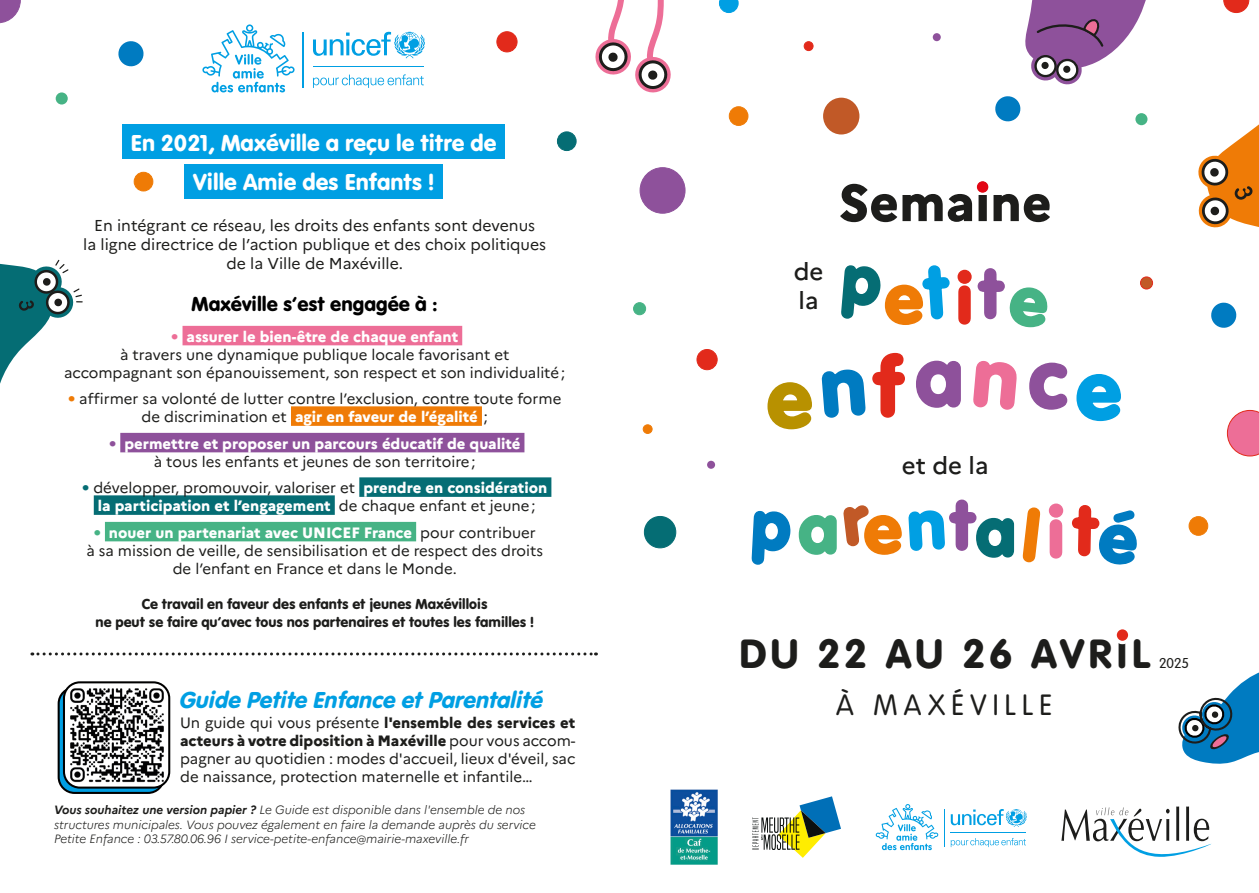
<style>
.page{position:relative;width:1259px;height:893px;background:#fff}
.page>*{position:absolute;margin:0;border:0;box-sizing:border-box;transform-origin:0 0}
.t1{font:800 51.75px "Marianne";color:#1d1d1b}
.t2{font:42.75px "VAG Rundschrift D";letter-spacing:.095em;color:#1d1d1b}
.t3{font:300 30.75px "VAG Rundschrift D";letter-spacing:.2em;color:#1d1d1b}
.courant_sans_ligne{font:24px "VAG Rundschrift D";color:#fff}
.courant_sans_ligne-2{font:italic 24px "VAG Rundschrift D";color:#009fe3}
.t4{font:500 24px/28.8px "Marianne";color:#1d1d1b}
.courant_sans_ligne-3{font:21px "VAG Rundschrift D";color:#000}
.courant_sans_ligne-4{font:15.75px/18.9px "Marianne";color:#1d1d1b;text-align:center}
.courant_sans_ligne-5{font:15px/18px "Marianne";color:#1d1d1b;text-align:center}
.courant_sans_ligne-6{font:15px/18px "VAG Rundschrift D";color:#1d1d1b;text-align:center}
.courant_sans_ligne-7{font:800 15px/18px "Marianne";color:#fff;text-align:center}
.t5{font:300 15px "VAG Rundschrift D";color:#1d1d1b}
.courant_sans_ligne-8{font:italic 300 12px/14.4px "Marianne";color:#1d1d1b}
.s1{font-weight:800;color:#ed6e97}
.s2{font-weight:800;color:#fff}
.s3{font-weight:800;color:#ef7b06}
.s4{color:#8e519b}
.s5{font-weight:400;color:#1d1d1b}
.s6{font-weight:800;color:#056d74}
.s7{font-weight:800;color:#46b385}
.s8{font-weight:800}
.s9{font-weight:700}
</style>
<div class="page">
<svg style="left:1061px;top:806px;width:150px;height:51px"></svg>
<hr style="left:944px;top:809px;width:1px;height:38px;background:#009fe3">
<svg style="left:875px;top:804px;width:63px;height:46px"></svg>
<svg style="left:950px;top:809px;width:76px;height:18px"></svg>
<hr style="left:950px;top:832px;width:76px;height:1px;background:#009fe3">
<svg style="left:950px;top:838px;width:76px;height:9px"></svg>
<img style="left:671px;top:789px;width:47px;height:76px">
<div style="left:977px;top:181px;width:11px;height:12px;background:#e30614;border-radius:50%"></div>
<svg style="left:752px;top:796px;width:89px;height:62px"></svg>
<hr style="left:303px;top:32px;width:1px;height:56px;background:#009fe3">
<svg style="left:202px;top:24px;width:93px;height:68px"></svg>
<svg style="left:313px;top:32px;width:112px;height:26px"></svg>
<hr style="left:313px;top:66px;width:111px;height:1px;background:#009fe3">
<svg style="left:313px;top:74px;width:111px;height:14px"></svg>
<div style="left:182px;top:326px;width:280px;height:19px;background:#ed6e97"></div>
<div style="left:291px;top:406px;width:191px;height:20px;background:#ef7b06"></div>
<div style="left:120px;top:433px;width:404px;height:19px;background:#8e519b"></div>
<div style="left:359px;top:477px;width:192px;height:20px;background:#056d74"></div>
<div style="left:94px;top:495px;width:241px;height:20px;background:#056d74"></div>
<div style="left:105px;top:522px;width:311px;height:19px;background:#46b385"></div>
<div style="left:122px;top:124px;width:383px;height:35px;background:#009fe3"></div>
<div style="left:184px;top:164px;width:259px;height:35px;background:#009fe3"></div>
<svg style="left:752px;top:510px;width:38px;height:55px"></svg>
<svg style="left:798px;top:499px;width:216px;height:59px"></svg>
<svg style="left:767px;top:382px;width:45px;height:48px"></svg>
<svg style="left:821px;top:352px;width:84px;height:66px"></svg>
<svg style="left:916px;top:360px;width:45px;height:48px"></svg>
<svg style="left:974px;top:360px;width:42px;height:50px"></svg>
<svg style="left:1023px;top:362px;width:114px;height:203px"></svg>
<svg style="left:842px;top:265px;width:108px;height:60px"></svg>
<svg style="left:957px;top:268px;width:90px;height:60px"></svg>
<svg style="left:32px;top:652px;width:564px;height:3px"></svg>
<svg style="left:595px;top:0;width:76px;height:93px"></svg>
<svg style="left:1025px;top:0;width:121px;height:85px"></svg>
<svg style="left:1223px;top:0;width:26px;height:13px"></svg>
<div style="left:697px;top:349px;width:20px;height:21px;background:#e22a1b;border-radius:50%"></div>
<div style="left:696px;top:349px;width:21px;height:21px;border:1px solid #e22a1b;border-radius:50%"></div>
<div style="left:497px;top:32px;width:20px;height:20px;background:#e22a1b;border-radius:50%"></div>
<div style="left:496px;top:31px;width:21px;height:21px;border:1px solid #e22a1b;border-radius:50%"></div>
<svg style="left:995px;top:96px;width:26px;height:26px"></svg>
<svg style="left:1198px;top:124px;width:61px;height:204px"></svg>
<svg style="left:118px;top:41px;width:26px;height:26px"></svg>
<div style="left:823px;top:98px;width:36px;height:36px;background:#c15927;border-radius:50%"></div>
<div style="left:640px;top:168px;width:45px;height:45px;background:#8e519b;border-radius:50%"></div>
<div style="left:639px;top:167px;width:46px;height:47px;border:1px solid #8e519b;border-radius:50%"></div>
<svg style="left:0;top:0;width:21px;height:23px"></svg>
<svg style="left:1227px;top:410px;width:32px;height:46px"></svg>
<div style="left:729px;top:107px;width:19px;height:18px;background:#ef7b06;border-radius:50%"></div>
<div style="left:729px;top:106px;width:19px;height:20px;border:1px solid #ef7b06;border-radius:50%"></div>
<div style="left:134px;top:172px;width:19px;height:19px;background:#ef7b06;border-radius:50%"></div>
<div style="left:134px;top:172px;width:19px;height:19px;border:1px solid #ef7b06;border-radius:50%"></div>
<div style="left:643px;top:425px;width:9px;height:8px;background:#ef7b06;border-radius:50%"></div>
<div style="left:643px;top:424px;width:9px;height:10px;border:1px solid #ef7b06;border-radius:50%"></div>
<div style="left:1189px;top:517px;width:18px;height:18px;background:#ef7b06;border-radius:50%"></div>
<div style="left:1188px;top:516px;width:20px;height:20px;border:1px solid #ef7b06;border-radius:50%"></div>
<svg style="left:1115px;top:628px;width:14px;height:14px"></svg>
<div style="left:1113px;top:626px;width:18px;height:18px;border:3px solid #fff;border-radius:50%"></div>
<svg style="left:719px;top:0;width:19px;height:13px"></svg>
<div style="left:557px;top:132px;width:19px;height:19px;background:#056d74;border-radius:50%"></div>
<div style="left:557px;top:131px;width:19px;height:20px;border:1px solid #056d74;border-radius:50%"></div>
<div style="left:644px;top:516px;width:32px;height:32px;background:#056d74;border-radius:50%"></div>
<div style="left:644px;top:516px;width:32px;height:32px;border:1px solid #056d74;border-radius:50%"></div>
<div style="left:804px;top:42px;width:9px;height:9px;background:#e22a1b;border-radius:50%"></div>
<div style="left:803px;top:41px;width:10px;height:10px;border:1px solid #e22a1b;border-radius:50%"></div>
<div style="left:1135px;top:113px;width:12px;height:12px;background:#46b385;border-radius:50%"></div>
<div style="left:56px;top:92px;width:12px;height:13px;background:#46b385;border-radius:50%"></div>
<div style="left:1140px;top:277px;width:12px;height:12px;background:#c15927;border-radius:50%"></div>
<div style="left:1140px;top:276px;width:13px;height:13px;border:1px solid #e22a1b;border-radius:50%"></div>
<div style="left:633px;top:303px;width:12px;height:12px;background:#46b385;border-radius:50%"></div>
<div style="left:633px;top:302px;width:13px;height:13px;border:1px solid #46b385;border-radius:50%"></div>
<div style="left:932px;top:33px;width:8px;height:8px;background:#8e519b;border-radius:50%"></div>
<div style="left:707px;top:461px;width:8px;height:8px;background:#8e519b;border-radius:50%"></div>
<div style="left:59px;top:688px;width:105px;height:105px;background:#009fe3;border-radius:16px"></div>
<div style="left:58px;top:687px;width:107px;height:107px;border:2px solid #000;border-radius:16px"></div>
<img style="left:66px;top:684px;width:101px;height:102px">
<div style="left:63px;top:681px;width:107px;height:108px;border:2px solid #000;border-radius:16px"></div>
<svg style="left:0;top:259px;width:83px;height:125px"></svg>
<svg style="left:1178px;top:672px;width:81px;height:92px"></svg>
<p class="courant_sans_ligne" style="left:131px;top:128px;width:367px">En 2021, Maxéville a reçu le titre de</p>
<p class="courant_sans_ligne" style="left:193px;top:168px;width:243px">Ville Amie des Enfants !</p>
<p class="courant_sans_ligne-4" style="left:94px;top:214px;width:442px">En intégrant ce réseau, les droits des enfants sont devenus</p>
<p class="courant_sans_ligne-4" style="left:83px;top:233px;width:464px">la ligne directrice de l’action publique et des choix politiques de la Ville de Maxéville.</p>
<p class="courant_sans_ligne-3" style="left:192px;top:291px;width:248px">Maxéville s’est engagée à :</p>
<p class="courant_sans_ligne-5" style="left:64px;top:326px;width:502px"><span class="s1">•</span> <span class="s2">assurer le bien-être de chaque enfant<br></span>à travers une dynamique publique locale favorisant et accompagnant son épanouissement, son respect et son individualité ;</p>
<p class="courant_sans_ligne-5" style="left:68px;top:389px;width:495px"><span class="s3">•</span> affirmer sa volonté de lutter contre l’exclusion, contre toute forme de discrimination et <span class="s2">agir en faveur de l’égalité</span> ;</p>
<p class="courant_sans_ligne-7" style="left:109px;top:433px;width:413px"><span class="s4">•</span> permettre et proposer un parcours éducatif de qualité <span class="s5">à tous les enfants et jeunes de son territoire ;</span></p>
<p class="courant_sans_ligne-5" style="left:82px;top:478px;width:467px"><span class="s6">•</span> développer, promouvoir, valoriser et <span class="s2">prendre en considération la participation et l’engagement</span> de chaque enfant et jeune ;</p>
<p class="courant_sans_ligne-5" style="left:86px;top:522px;width:458px"><span class="s7">•</span> <span class="s2">nouer un partenariat avec UNICEF France</span> pour contribuer<br>à sa mission de veille, de sensibilisation et de respect des droits de l’enfant en France et dans le Monde.</p>
<p class="courant_sans_ligne-6" style="left:96px;top:595px;width:440px">Ce travail en faveur des enfants et jeunes Maxévillois<br>ne peut se faire qu’avec tous nos partenaires et toutes les familles !</p>
<p class="courant_sans_ligne-2" style="left:180px;top:686px;width:365px">Guide Petite Enfance et Parentalité</p>
<p class="courant_sans_ligne-5" style="left:180px;top:712px;width:397px;text-align:justify">Un guide qui vous présente <span class="s8">l'ensemble des services et acteurs à votre diposition à Maxéville</span> pour vous accom&shy;pagner au quotidien : modes d'accueil, lieux d'éveil, sac de naissance, protection maternelle et infantile…</p>
<p class="courant_sans_ligne-8" style="left:54px;top:802px;width:483px"><span class="s9">Vous souhaitez une version papier ?</span> Le Guide est disponible dans l'ensemble de nos structures municipales. Vous pouvez également en faire la demande auprès du service<br>Petite Enfance : 03.57.80.06.96 I service-petite-enfance@mairie-maxeville.fr</p>
<p class="t4" style="left:794px;top:255px;width:31px">de la</p>
<p class="t1" style="left:838px;top:163px;width:215px">Semaine</p>
<p class="t4" style="left:902px;top:449px;width:88px">et de la</p>
<p class="t2" style="left:739px;top:629px;width:412px">DU 22 AU 26 AVRIL</p>
<p class="t3" style="left:836px;top:688px;width:218px">À MAXÉVILLE</p>
<p class="t5" style="left:1159px;top:655px;width:32px">2025</p>
</div>
